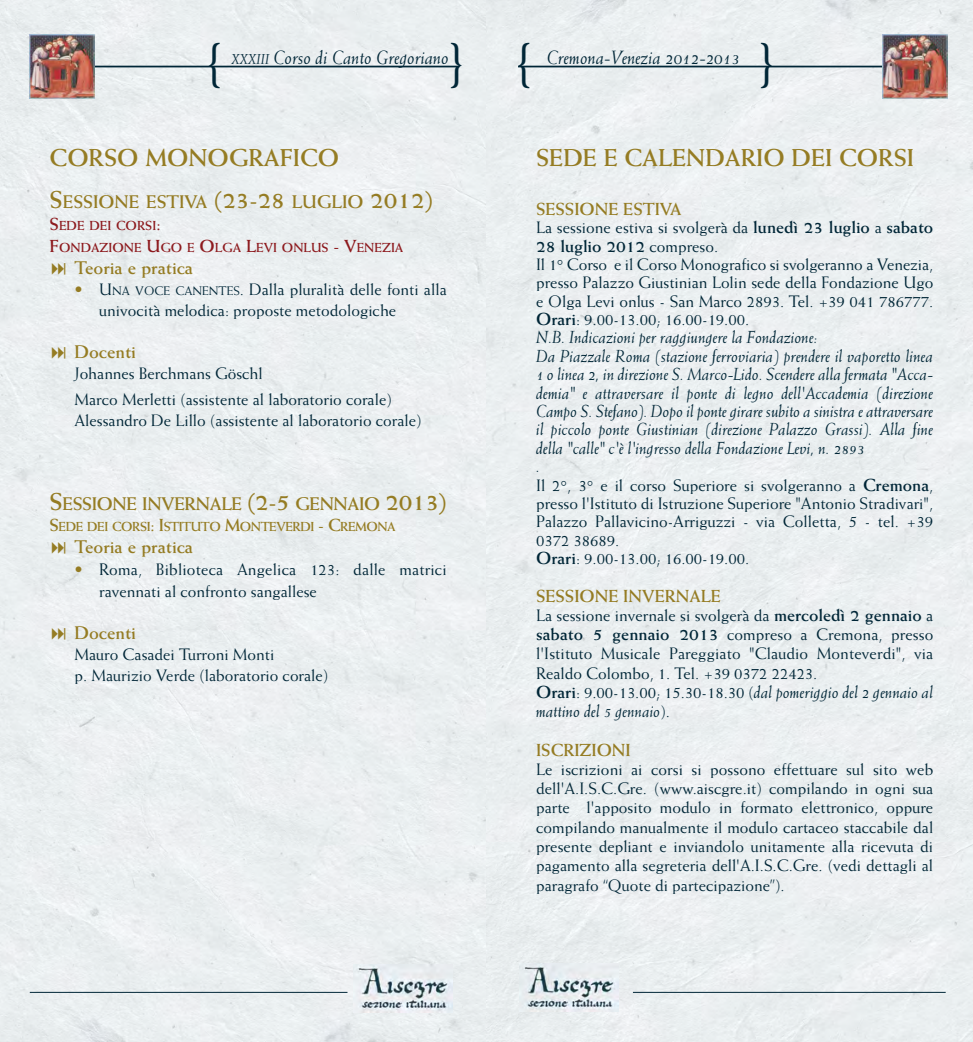
<style>
.page{position:relative;width:973px;height:1042px;background:#fff}
.page>*{position:absolute;margin:0;border:0;box-sizing:border-box;transform-origin:0 0}
.t1{font:700 49.88px "Weiss";color:#002637}
.t2{font:700 24.5px "Weiss";color:#957c23}
.t3{font:italic 19.25px "Weiss";color:#002637}
.t4{font:700 18.38px "Weiss";color:#957c23}
.t5{font:700 18.38px "Weiss";letter-spacing:-.02em;color:#957c23}
.t6{font:italic 17.5px/18.4px "Weiss";color:#002637}
.t7{font:700 17.5px "Weiss";color:#957c23}
.t8{font:700 17.5px "Weiss";color:#002637}
.t9{font:16.62px/19.2px "Weiss";color:#002637}
.t10{font:700 13.12px/21.9px "Weiss";color:#8d1a1e}
.t11{font:700 13.12px "Weiss";letter-spacing:-.035em;color:#957c23}
.s1{font-size:14.35px}
.s2{font-size:24.5px}
.s3{font-size:17.5px}
.s4{color:#957c23}
.s5{font-size:12.42px}
.s6{font-weight:700;font-size:17.5px}
.s7{font-weight:400;font-size:16.62px}
.s8{font-weight:700;font-style:normal}
.s9{font-style:normal;font-size:16.62px}
</style>
<div class="page">
<div style="left:0;top:0;width:972px;height:1042px;background:#ebeff0"></div>
<hr style="left:49px;top:66px;width:410px;height:1px;background:#002637">
<img style="left:30px;top:34px;width:64px;height:65px">
<hr style="left:518px;top:66px;width:397px;height:1px;background:#002637">
<img style="left:519px;top:963px;width:99px;height:48px">
<hr style="left:632px;top:992px;width:313px;height:1px;background:#002637">
<img style="left:354px;top:964px;width:98px;height:48px">
<hr style="left:30px;top:992px;width:317px;height:1px;background:#002637">
<img style="left:882px;top:34px;width:65px;height:65px">
<svg style="left:52px;top:263px;width:14px;height:11px"></svg>
<svg style="left:52px;top:347px;width:14px;height:11px"></svg>
<svg style="left:52px;top:542px;width:14px;height:11px"></svg>
<svg style="left:52px;top:628px;width:14px;height:11px"></svg>
<h1 class="t1" style="left:206px;top:43px;width:18px">{</h1>
<h1 class="t1" style="left:448px;top:43px;width:18px">}</h1>
<p class="t3" style="left:546px;top:50px;width:194px">Cremona-Venezia 2012-2013</p>
<h1 class="t1" style="left:516px;top:43px;width:18px">{</h1>
<h1 class="t1" style="left:757px;top:43px;width:18px">}</h1>
<p class="t3" style="left:231px;top:50px;width:219px"><span class="s1">XXXIII</span> Corso di Canto Gregoriano</p>
<h2 class="t2" style="left:50px;top:149px;width:291px">CORSO MONOGRAFICO</h2>
<p class="t4" style="left:50px;top:195px;width:384px"><span class="s2">S</span>ESSIONE ESTIVA <span class="s2">(23-28</span> LUGLIO <span class="s2">2012)</span></p>
<p class="t10" style="left:50px;top:216px;width:355px"><span class="s3">S</span>EDE DEI CORSI<span class="s3">:<br>F</span>ONDAZIONE <span class="s3">U</span>GO E <span class="s3">O</span>LGA <span class="s3">L</span>EVI ONLUS <span class="s3">- V</span>ENEZIA</p>
<p class="t4" style="left:74px;top:261px;width:120px">Teoria e pratica</p>
<p class="t9" style="left:99px;top:280px;width:349px;line-height:21px;text-indent:-25px"><span class="s4">•</span> U<span class="s5">NA VOCE CANENTES</span>. Dalla pluralità delle fonti alla univocità melodica: proposte metodologiche</p>
<p class="t4" style="left:74px;top:345px;width:63px">Docenti</p>
<p class="t9" style="left:74px;top:361px;width:319px;line-height:26.2px">Johannes Berchmans Göschl<br>Marco Merletti (assistente al laboratorio corale)</p>
<p class="t9" style="left:74px;top:412px;width:348px">Alessandro De Lillo (assistente al laboratorio corale)</p>
<p class="t5" style="left:50px;top:497px;width:398px"><span class="s2">S</span>ESSIONE INVERNALE <span class="s2">(2-5</span> GENNAIO <span class="s2">2013)</span></p>
<p class="t11" style="left:50px;top:522px;width:347px"><span class="s3">S</span>EDE DEI CORSI<span class="s3">: I</span>STITUTO <span class="s3">M</span>ONTEVERDI <span class="s3">- C</span>REMONA</p>
<p class="t4" style="left:74px;top:540px;width:120px">Teoria e pratica</p>
<p class="t9" style="left:99px;top:559px;width:349px;line-height:21.9px;text-indent:-25px"><span class="s4">•</span> Roma, Biblioteca Angelica 123: dalle matrici ravennati al confronto sangallese</p>
<p class="t4" style="left:74px;top:626px;width:63px">Docenti</p>
<p class="t9" style="left:74px;top:645px;width:255px;line-height:21px">Mauro Casadei Turroni Monti<br>p. Maurizio Verde (laboratorio corale)</p>
<h2 class="t2" style="left:536px;top:149px;width:379px">SEDE E CALENDARIO DEI CORSI</h2>
<p class="t7" style="left:536px;top:202px;width:147px">SESSIONE ESTIVA</p>
<p class="t9" style="left:536px;top:219px;width:398px">La sessione estiva si svolgerà da <span class="s6">lunedì 23 luglio</span> a <span class="s6">sabato</span></p>
<p class="t8" style="left:536px;top:239px;width:184px">28 luglio 2012 <span class="s7">compreso.</span></p>
<p class="t9" style="left:536px;top:256px;width:398px;line-height:18.4px;text-align:justify">Il 1° Corso e il Corso Monografico si svolgeranno a Venezia, presso Palazzo Giustinian Lolin sede della Fondazione Ugo e Olga Levi onlus - San Marco 2893. Tel. +39 041 786777.<br><span class="s6">Orari</span>: 9.00-13.00; 16.00-19.00.</p>
<p class="t6" style="left:536px;top:329px;width:398px">N.B. Indicazioni per raggiungere la Fondazione:<br>Da Piazzale Roma (stazione ferroviaria) prendere il vaporetto linea 1 o linea 2, in direzione S. Marco-Lido. Scendere alla fermata "Acca&shy;demia" e attraversare il ponte di legno dell'Accademia (direzione Campo S. Stefano). Dopo il ponte girare subito a sinistra e attraversare il piccolo ponte Giustinian (direzione Palazzo Grassi). Alla fine della "calle" c'è l'ingresso della Fondazione Levi, n. 2893<br>.</p>
<p class="t9" style="left:536px;top:477px;width:398px;line-height:18.4px">Il 2°, 3° e il corso Superiore si svolgeranno a <span class="s6">Cremona</span>, presso l'Istituto di Istruzione Superiore "Antonio Stradivari", Palazzo Pallavicino-Arriguzzi - via Colletta, 5 - tel. +39<br>0372 38689.<br><span class="s6">Orari</span>: 9.00-13.00; 16.00-19.00.</p>
<p class="t7" style="left:536px;top:589px;width:186px">SESSIONE INVERNALE</p>
<p class="t9" style="left:536px;top:607px;width:398px;text-align:justify">La sessione invernale si svolgerà da <span class="s6">mercoledì 2 gennaio</span> a <span class="s6">sabato 5 gennaio 2013</span> compreso a Cremona, presso l'Istituto Musicale Pareggiato "Claudio Monteverdi", via Realdo Colombo, 1. Tel. +39 0372 22423.</p>
<p class="t6" style="left:536px;top:683px;width:398px;line-height:19.2px"><span class="s8">Orari</span><span class="s9">: 9.00-13.00; 15.30-18.30 (</span>dal pomeriggio del 2 gennaio al mattino del 5 gennaio<span class="s9">).</span></p>
<p class="t7" style="left:536px;top:743px;width:96px">ISCRIZIONI</p>
<p class="t9" style="left:536px;top:761px;width:398px;text-align:justify">Le iscrizioni ai corsi si possono effettuare sul sito web dell'A.I.S.C.Gre. (www.aiscgre.it) compilando in ogni sua parte l'apposito modulo in formato elettronico, oppure compilando manualmente il modulo cartaceo staccabile dal presente depliant e inviandolo unitamente alla ricevuta di pagamento alla segreteria dell'A.I.S.C.Gre. (vedi dettagli al paragrafo “Quote di partecipazione”).</p>
</div>
